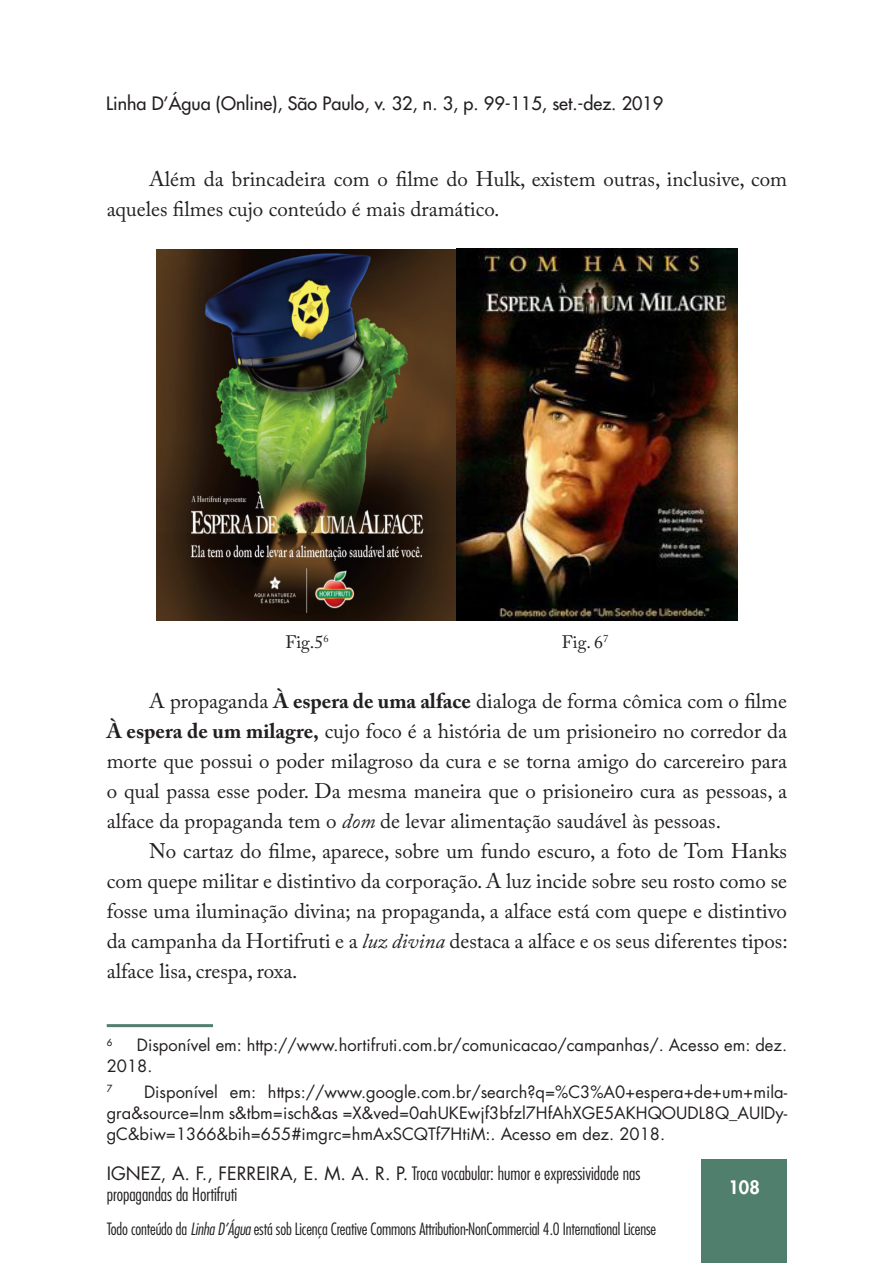
<style>
.page{position:relative;width:893px;height:1263px;background:#fff}
.page>*{position:absolute;margin:0;border:0;box-sizing:border-box;transform-origin:0 0}
._1__texto_corrido{font:21px/30px "Adobe Caslon Pro";color:#231f20;text-align:justify}
.t1{font:300 condensed 18px/21.6px "Futura LT";color:#231f20}
.t2{font:18px "Futura LT";color:#231f20}
._3__legenda{font:18px "Adobe Caslon Pro";letter-spacing:.01em;color:#231f20}
.t3{font:800 18px "Futura LT";color:#fff}
._5__Nota_de_rodapé{font:16.5px/21px "Futura LT";color:#231f20}
.t4{font:300 condensed 16.5px "Futura LT";letter-spacing:-.01em;color:#231f20}
._5__Nota_de_rodapé-2{font:9.6px "Futura LT";color:#231f20}
.s1{font-weight:700}
.s2{font-style:italic}
.s3{font-weight:400;font-stretch:normal}
</style>
<div class="page">
<div style="left:702px;top:1159px;width:85px;height:104px;background:#507f6d"></div>
<img style="left:157px;top:249px;width:580px;height:372px">
<hr style="left:107px;top:1024px;width:106px;height:3px;background:#507f6d">
<p class="t2" style="left:106px;top:91px;width:558px">Linha D’Água (Online), São Paulo, v. 32, n. 3, p. 99-115, set.-dez. 2019</p>
<p class="_1__texto_corrido" style="left:107px;top:163px;width:682px;text-indent:43px">Além da brincadeira com o filme do Hulk, existem outras, inclusive, com aqueles filmes cujo conteúdo é mais dramático.</p>
<p class="_3__legenda" style="left:285px;top:631px;width:45px">Fig.5<sup>6</sup></p>
<p class="_3__legenda" style="left:562px;top:631px;width:48px">Fig. 6<sup>7</sup></p>
<p class="_1__texto_corrido" style="left:107px;top:685px;width:682px;text-indent:43px">A propaganda <span class="s1">À espera de uma alface</span> dialoga de forma cômica com o filme <span class="s1">À espera de um milagre,</span> cujo foco é a história de um prisioneiro no corredor da morte que possui o poder milagroso da cura e se torna amigo do carcereiro para o qual passa esse poder. Da mesma maneira que o prisioneiro cura as pessoas, a alface da propaganda tem o <span class="s2">dom</span> de levar alimentação saudável às pessoas.</p>
<p class="_1__texto_corrido" style="left:107px;top:835px;width:682px;text-indent:43px">No cartaz do filme, aparece, sobre um fundo escuro, a foto de Tom Hanks com quepe militar e distintivo da corporação. A luz incide sobre seu rosto como se fosse uma iluminação divina; na propaganda, a alface está com quepe e distintivo da campanha da Hortifruti e a <span class="s2">luz divina</span> destaca a alface e os seus diferentes tipos: alface lisa, crespa, roxa.</p>
<p class="_5__Nota_de_rodapé" style="left:107px;top:1035px;width:682px;text-indent:30px">Disponível em: http://www.hortifruti.com.br/comunicacao/campanhas/. Acesso em: dez.<br>2018.</p>
<p class="_5__Nota_de_rodapé-2" style="left:107px;top:1082px;width:7px">7</p>
<p class="_5__Nota_de_rodapé-2" style="left:107px;top:1036px;width:7px">6</p>
<p class="_5__Nota_de_rodapé" style="left:107px;top:1081px;width:682px;text-align:justify;text-indent:37px">Disponível em: https://www.google.com.br/search?q=%C3%A0+espera+de+um+mila&shy;gra&amp;source=lnm s&amp;tbm=isch&amp;as =X&amp;ved=0ahUKEwjf3bfzl7HfAhXGE5AKHQOUDL8Q_AUIDy&shy;gC&amp;biw=1366&amp;bih=655#imgrc=hmAxSCQTf7HtiM:. Acesso em dez. 2018.</p>
<p class="t1" style="left:107px;top:1162px;width:535px"><span class="s3">IGNEZ, A. F., FERREIRA, E. M. A. R. P.</span> Troca vocabular: humor e expressividade nas propagandas da Hortifruti</p>
<p class="t4" style="left:107px;top:1218px;width:551px">Todo conteúdo da <span class="s2">Linha D’Água</span> está sob Licença Creative Commons Attribution-NonCommercial 4.0 International License</p>
<p class="t3" style="left:728px;top:1175px;width:33px">108</p>
</div>
